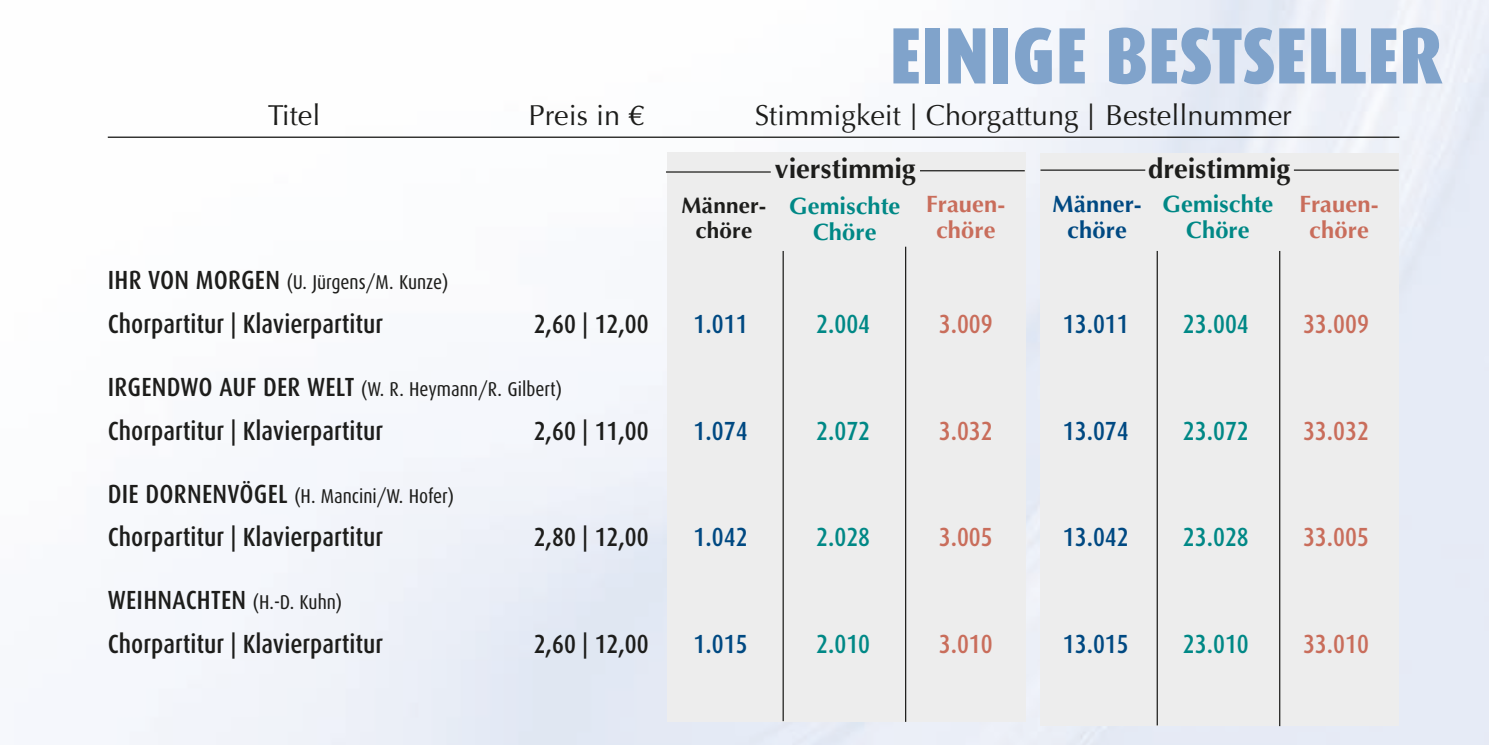
<style>
.page{position:relative;width:1489px;height:745px;background:#fff}
.page>*{position:absolute;margin:0;border:0;box-sizing:border-box;transform-origin:0 0}
.t1{font:900 80px "Dax Condensed";color:#80a3cb}
.t2{font:29px "Optima";color:#1d1d1b}
.t3{font:700 27.5px "Optima";letter-spacing:-.005em;color:#1d1d1b}
.t4{font:500 26.25px/43.5px "Dax Condensed";color:#1d1d1b}
.t5{font:500 26.25px "Dax Condensed";color:#004982}
.t6{font:500 26.25px "Dax Condensed";color:#008886}
.t7{font:500 26.25px "Dax Condensed";color:#c96d5b}
.t8{font:700 23.75px/25.8px "Optima";letter-spacing:.005em;color:#008886;text-align:center}
.t9{font:700 23.75px/25.8px "Optima";letter-spacing:.005em;color:#c96d5b;text-align:center}
.t10{font:700 23.75px/25.8px "Optima";letter-spacing:.005em;color:#004982;text-align:center}
.t11{font:700 22.5px/24.2px "Optima";letter-spacing:.01em;color:#1d1d1b;text-align:center}
.t12{font:20px "Dax Condensed";color:#1d1d1b}
.s1{font-family:"Open Sans";font-weight:300;font-size:36.75px}
.s2{font-weight:500;font-size:26.25px}
.s3{font-weight:400;font-size:20px}
</style>
<div class="page">
<img style="left:107px;top:0;width:1381px;height:744px">
<div style="left:666px;top:153px;width:359px;height:568px;background:#ededed"></div>
<hr style="left:782px;top:251px;width:1px;height:469px;background:#1d1d1b">
<div style="left:1039px;top:153px;width:359px;height:572px;background:#ededed"></div>
<hr style="left:905px;top:246px;width:1px;height:475px;background:#1d1d1b">
<hr style="left:1156px;top:251px;width:1px;height:474px;background:#1d1d1b">
<hr style="left:1278px;top:251px;width:2px;height:474px;background:#1d1d1b">
<hr style="left:666px;top:171px;width:104px;height:1px;background:#1d1d1b">
<hr style="left:108px;top:136px;width:1291px;height:2px;background:#1d1d1b">
<hr style="left:920px;top:170px;width:104px;height:1px;background:#1d1d1b">
<hr style="left:1040px;top:169px;width:105px;height:2px;background:#1d1d1b">
<hr style="left:1293px;top:169px;width:105px;height:2px;background:#1d1d1b">
<h1 class="t1" style="left:889px;top:11px;width:555px">EINIGE BESTSELLER</h1>
<p class="t2" style="left:268px;top:98px;width:54px">Titel</p>
<p class="t2" style="left:528px;top:98px;width:117px">Preis in €</p>
<p class="t2" style="left:754px;top:98px;width:538px">Stimmigkeit <span class="s1">I</span> Chorgattung <span class="s1">I</span> Bestellnummer</p>
<p class="t3" style="left:775px;top:153px;width:142px">vierstimmig</p>
<p class="t3" style="left:1147px;top:153px;width:144px">dreistimmig</p>
<p class="t11" style="left:681px;top:194px;width:86px">Männer&shy;chöre</p>
<p class="t8" style="left:789px;top:193px;width:112px">Gemischte<br>Chöre</p>
<p class="t9" style="left:926px;top:192px;width:81px">Frauen&shy;chöre</p>
<p class="t10" style="left:1052px;top:192px;width:90px">Männer&shy;chöre</p>
<p class="t8" style="left:1162px;top:192px;width:112px">Gemischte<br>Chöre</p>
<p class="t9" style="left:1299px;top:192px;width:81px">Frauen&shy;chöre</p>
<p class="t12" style="left:108px;top:271px;width:342px"><span class="s2">IHR VON MORGEN</span> (U. Jürgens/M. Kunze)</p>
<p class="t4" style="left:108px;top:302px;width:277px">Chorpartitur | Klavierpartitur</p>
<p class="t4" style="left:534px;top:302px;width:116px">2,60 | 12,00</p>
<p class="t5" style="left:693px;top:309px;width:55px">1.011</p>
<p class="t6" style="left:816px;top:309px;width:55px">2.004</p>
<p class="t7" style="left:938px;top:309px;width:55px">3.009</p>
<p class="t5" style="left:1062px;top:309px;width:67px">13.011</p>
<p class="t6" style="left:1182px;top:309px;width:67px">23.004</p>
<p class="t7" style="left:1302px;top:309px;width:67px">33.009</p>
<p class="t12" style="left:108px;top:378px;width:456px"><span class="s2">IRGENDWO AUF DER WELT</span> (W. R. Heymann/R. Gilbert)</p>
<p class="t4" style="left:108px;top:408px;width:277px">Chorpartitur | Klavierpartitur</p>
<p class="t4" style="left:534px;top:408px;width:116px">2,60 | 11,00</p>
<p class="t5" style="left:693px;top:415px;width:55px">1.074</p>
<p class="t6" style="left:816px;top:415px;width:55px">2.072</p>
<p class="t7" style="left:938px;top:415px;width:55px">3.032</p>
<p class="t5" style="left:1062px;top:415px;width:67px">13.074</p>
<p class="t6" style="left:1182px;top:415px;width:67px">23.072</p>
<p class="t7" style="left:1302px;top:415px;width:67px">33.032</p>
<p class="t12" style="left:108px;top:484px;width:348px"><span class="s2">DIE DORNENVÖGEL</span> (H. Mancini/W. Hofer)</p>
<p class="t4" style="left:108px;top:515px;width:277px">Chorpartitur | Klavierpartitur</p>
<p class="t4" style="left:534px;top:515px;width:116px">2,80 | 12,00</p>
<p class="t5" style="left:693px;top:522px;width:55px">1.042</p>
<p class="t6" style="left:816px;top:522px;width:55px">2.028</p>
<p class="t7" style="left:938px;top:522px;width:55px">3.005</p>
<p class="t5" style="left:1062px;top:522px;width:67px">13.042</p>
<p class="t6" style="left:1182px;top:522px;width:67px">23.028</p>
<p class="t7" style="left:1302px;top:522px;width:67px">33.005</p>
<p class="t4" style="left:108px;top:578px;width:277px">WEIHNACHTEN <span class="s3">(H.-D. Kuhn)<br></span>Chorpartitur | Klavierpartitur</p>
<p class="t4" style="left:534px;top:621px;width:116px">2,60 | 12,00</p>
<p class="t5" style="left:693px;top:628px;width:55px">1.015</p>
<p class="t6" style="left:816px;top:628px;width:55px">2.010</p>
<p class="t7" style="left:938px;top:628px;width:55px">3.010</p>
<p class="t5" style="left:1062px;top:628px;width:67px">13.015</p>
<p class="t6" style="left:1182px;top:628px;width:67px">23.010</p>
<p class="t7" style="left:1302px;top:628px;width:67px">33.010</p>
</div>
